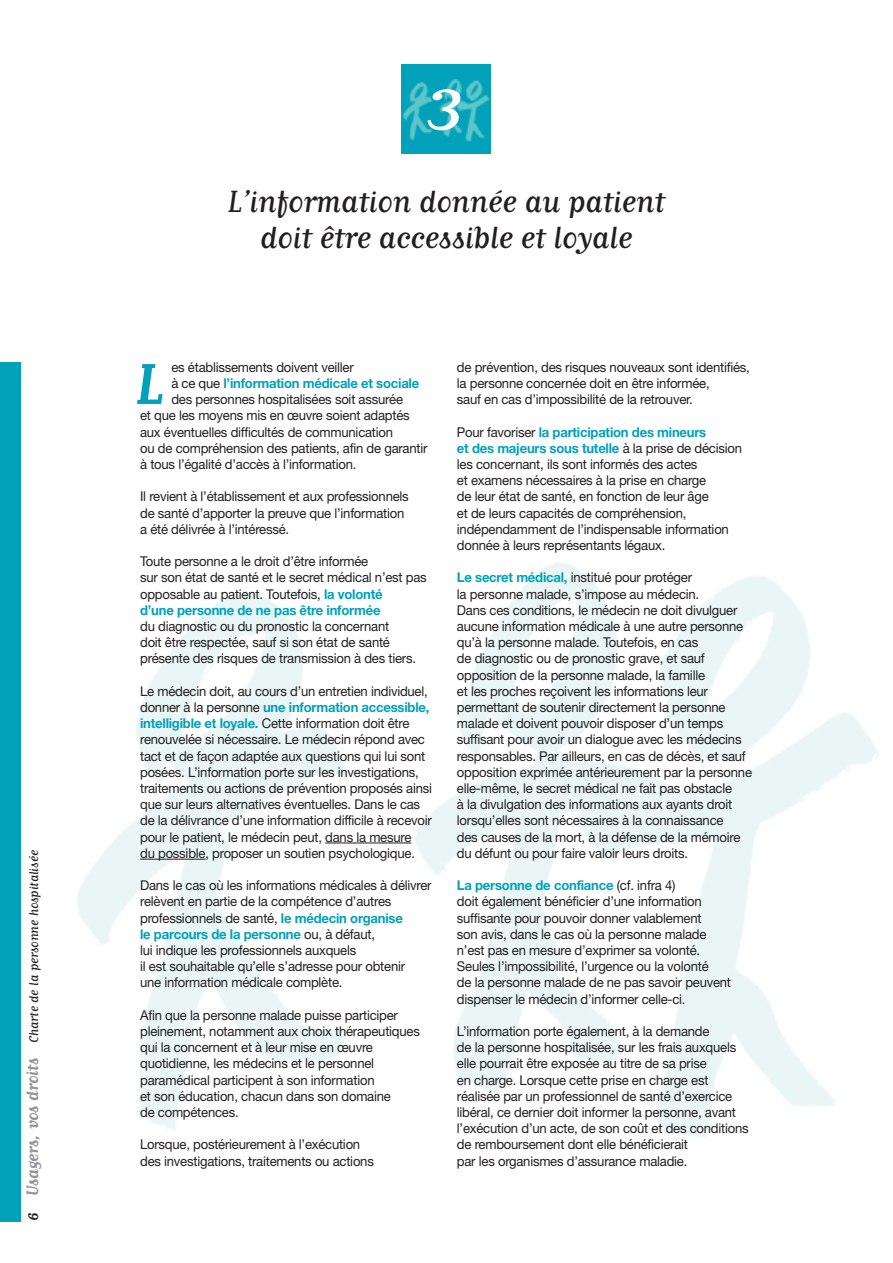
<style>
.page{position:relative;width:893px;height:1263px;background:#fff}
.page>*{position:absolute;margin:0;border:0;box-sizing:border-box;transform-origin:0 0}
.t1{font:67.5px "Matrix Script";color:#fff;scale:1.24 1}
.t2{font:700 67.5px "Matrix Script";color:#00a1b9}
.t3{font:36px/36px "Matrix Script";letter-spacing:-.015em;color:#231f20;text-align:center}
.t4{font:15px "Matrix Script";letter-spacing:-.015em;color:#231f20}
.t5{font:13.5px/16.2px "Helvetica Neue";letter-spacing:-.015em;color:#231f20}
.t6{font:700 13.5px "Helvetica Neue";letter-spacing:-.015em;color:#00a1b9}
.s1{font-weight:700;font-size:16.5px}
.s2{font-weight:700;font-size:19.5px;color:#939598}
.s3{font-weight:400;color:#231f20}
.s4{font-weight:700;color:#00a1b9}
</style>
<div class="page">
<img style="left:402px;top:64px;width:89px;height:90px">
<img style="left:0;top:563px;width:879px;height:659px">
<hr style="left:325px;top:843px;width:80px;height:1px;background:#231f20">
<hr style="left:140px;top:859px;width:66px;height:1px;background:#231f20">
<div style="left:0;top:362px;width:21px;height:859px;background:#00a1b9"></div>
<p class="t4" style="left:29px;top:1221px;width:372px;rotate:-90deg"><span class="s1">6</span> <span class="s2">Usagers, vos droits</span> Charte de la personne hospitalisée</p>
<h1 class="t1" style="left:427px;top:77px;width:33px">3</h1>
<h2 class="t3" style="left:227px;top:187px;width:439px">L’information donnée au patient doit être accessible et loyale</h2>
<p class="t5" style="left:171px;top:360px;width:184px">es établissements doivent veiller</p>
<p class="t6" style="left:171px;top:378px;width:249px"><span class="s3">à ce que</span> l’information médicale et sociale</p>
<p class="t5" style="left:171px;top:393px;width:233px">des personnes hospitalisées soit assurée</p>
<p class="t5" style="left:140px;top:409px;width:271px">et que les moyens mis en œuvre soient adaptés</p>
<p class="t5" style="left:140px;top:425px;width:254px">aux éventuelles difficultés de communication</p>
<p class="t5" style="left:140px;top:441px;width:289px">ou de compréhension des patients, afin de garantir</p>
<p class="t5" style="left:140px;top:457px;width:218px">à tous l’égalité d’accès à l’information.</p>
<p class="t5" style="left:140px;top:490px;width:270px">Il revient à l’établissement et aux professionnels de santé d’apporter la preuve que l’information a été délivrée à l’intéressé.</p>
<p class="t5" style="left:140px;top:555px;width:288px">Toute personne a le droit d’être informée<br>sur son état de santé et le secret médical n’est pas opposable au patient. Toutefois, <span class="s4">la volonté<br>d’une personne de ne pas être informée</span></p>
<p class="t5" style="left:140px;top:619px;width:277px">du diagnostic ou du pronostic la concernant<br>doit être respectée, sauf si son état de santé présente des risques de transmission à des tiers.</p>
<p class="t5" style="left:140px;top:684px;width:293px">Le médecin doit, au cours d’un entretien individuel, donner à la personne <span class="s4">une information accessible, intelligible et loyale.</span> Cette information doit être renouvelée si nécessaire. Le médecin répond avec tact et de façon adaptée aux questions qui lui sont posées. L’information porte sur les investigations, traitements ou actions de prévention proposés ainsi que sur leurs alternatives éventuelles. Dans le cas de la délivrance d’une information difficile à recevoir pour le patient, le médecin peut, dans la mesure<br>du possible, proposer un soutien psychologique.</p>
<p class="t5" style="left:140px;top:879px;width:293px">Dans le cas où les informations médicales à délivrer relèvent en partie de la compétence d’autres professionnels de santé, <span class="s4">le médecin organise<br>le parcours de la personne</span> ou, à défaut,<br>lui indique les professionnels auxquels<br>il est souhaitable qu’elle s’adresse pour obtenir<br>une information médicale complète.</p>
<p class="t5" style="left:140px;top:1008px;width:281px">Afin que la personne malade puisse participer pleinement, notamment aux choix thérapeutiques qui la concernent et à leur mise en œuvre quotidienne, les médecins et le personnel paramédical participent à son information<br>et son éducation, chacun dans son domaine<br>de compétences.</p>
<p class="t5" style="left:140px;top:1138px;width:235px">Lorsque, postérieurement à l’exécution des investigations, traitements ou actions</p>
<h1 class="t2" style="left:136px;top:341px;width:30px">L</h1>
<p class="t5" style="left:457px;top:360px;width:294px">de prévention, des risques nouveaux sont identifiés, la personne concernée doit en être informée,<br>sauf en cas d’impossibilité de la retrouver.</p>
<p class="t5" style="left:457px;top:425px;width:287px">Pour favoriser <span class="s4">la participation des mineurs<br>et des majeurs sous tutelle</span> à la prise de décision les concernant, ils sont informés des actes<br>et examens nécessaires à la prise en charge<br>de leur état de santé, en fonction de leur âge<br>et de leurs capacités de compréhension, indépendamment de l’indispensable information donnée à leurs représentants légaux.</p>
<p class="t5" style="left:457px;top:571px;width:297px"><span class="s4">Le secret médical,</span> institué pour protéger<br>la personne malade, s’impose au médecin.<br>Dans ces conditions, le médecin ne doit divulguer aucune information médicale à une autre personne qu’à la personne malade. Toutefois, en cas<br>de diagnostic ou de pronostic grave, et sauf opposition de la personne malade, la famille<br>et les proches reçoivent les informations leur permettant de soutenir directement la personne malade et doivent pouvoir disposer d’un temps suffisant pour avoir un dialogue avec les médecins responsables. Par ailleurs, en cas de décès, et sauf opposition exprimée antérieurement par la personne elle-même, le secret médical ne fait pas obstacle<br>à la divulgation des informations aux ayants droit lorsqu’elles sont nécessaires à la connaissance<br>des causes de la mort, à la défense de la mémoire du défunt ou pour faire valoir leurs droits.</p>
<p class="t5" style="left:457px;top:879px;width:276px"><span class="s4">La personne de confiance</span> (cf. infra 4)<br>doit également bénéficier d’une information suffisante pour pouvoir donner valablement<br>son avis, dans le cas où la personne malade n’est pas en mesure d’exprimer sa volonté.<br>Seules l’impossibilité, l’urgence ou la volonté<br>de la personne malade de ne pas savoir peuvent dispenser le médecin d’informer celle-ci.</p>
<p class="t5" style="left:457px;top:1024px;width:293px">L’information porte également, à la demande<br>de la personne hospitalisée, sur les frais auxquels elle pourrait être exposée au titre de sa prise<br>en charge. Lorsque cette prise en charge est réalisée par un professionnel de santé d’exercice libéral, ce dernier doit informer la personne, avant l’exécution d’un acte, de son coût et des conditions de remboursement dont elle bénéficierait<br>par les organismes d’assurance maladie.</p>
</div>
